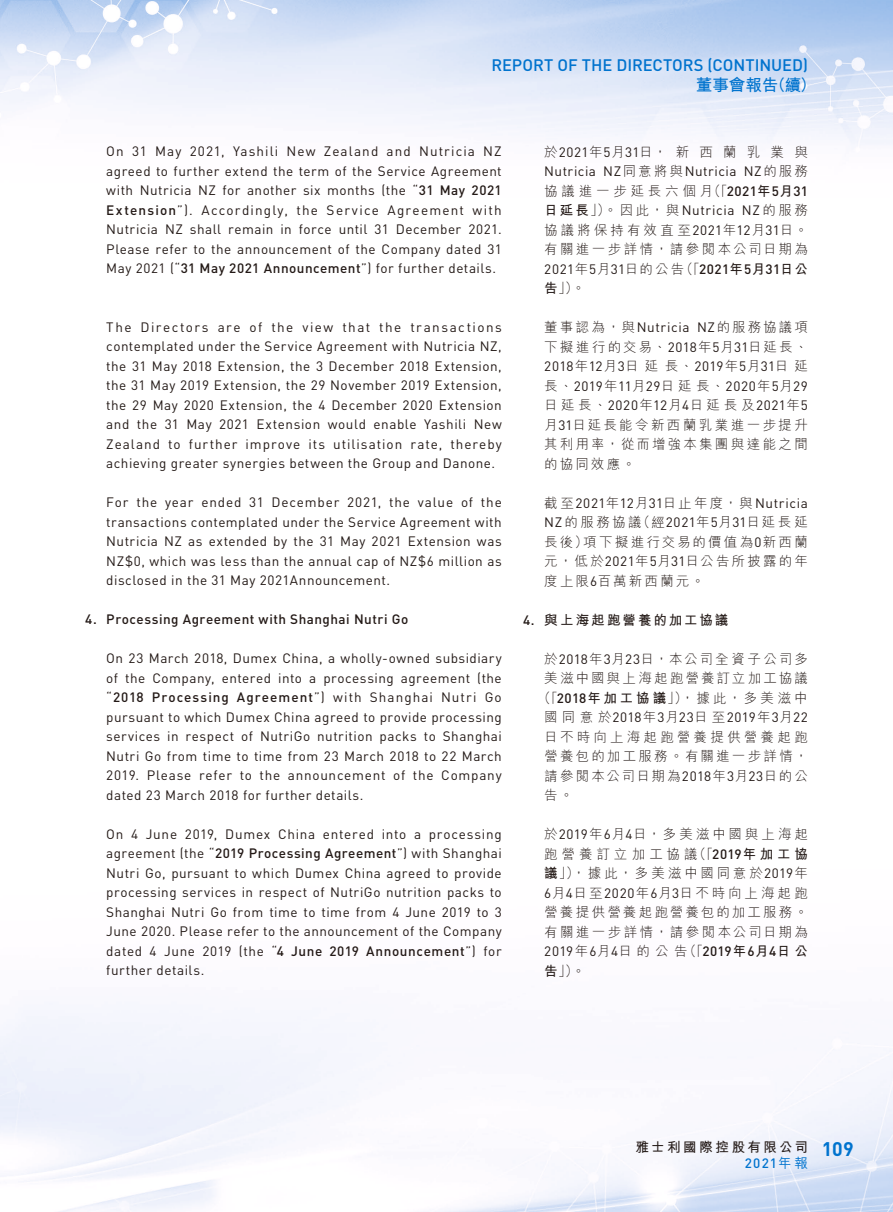
<style>
.page{position:relative;width:893px;height:1212px;background:#fff}
.page>*{position:absolute;margin:0;border:0;box-sizing:border-box;transform-origin:0 0}
.t1{font:700 19.5px "DIN Pro";color:#0073ce}
.t2{font:500 16.5px "DIN Pro";letter-spacing:-.005em;color:#0073ce}
.t3{font:700 16.5px "M Hei HK";letter-spacing:-.005em;color:#0073ce}
.t4{font:13.5px/19.5px "DIN Pro";letter-spacing:.035em;color:#231916;text-align:justify}
.t5{font:300 13.5px/19.5px "M Hei HK";letter-spacing:.17em;color:#231916;text-align:justify}
.t6{font:500 13.5px "DIN Pro";letter-spacing:.035em;color:#231916}
.t7{font:700 13.5px "M Hei HK";letter-spacing:.16em;color:#231916}
.t8{font:700 13.5px "M Hei HK";letter-spacing:.185em;color:#231916}
.t9{font:500 13.5px "DIN Pro";color:#0073ce}
.s1{font-weight:500}
.s2{font-family:"DIN Pro";font-weight:400}
.s3{font-family:"M Hei HK";font-weight:300}
.s4{font-family:"DIN Pro";font-weight:500}
.s5{font-weight:700}
.s6{font-family:"M Hei HK"}
</style>
<div class="page">
<img style="left:0;top:0;width:893px;height:1212px">
<p class="t2" style="left:491px;top:54px;width:318px">REPORT OF THE DIRECTORS (CONTINUED)</p>
<p class="t3" style="left:696px;top:73px;width:122px">董事會報告（續）</p>
<p class="t4" style="left:106px;top:141px;width:397px">On 31 May 2021, Yashili New Zealand and Nutricia NZ agreed to further extend the term of the Service Agreement with Nutricia NZ for another six months (the “<span class="s1">31 May 2021<br>Extension</span>”). Accordingly, the Service Agreement with Nutricia NZ shall remain in force until 31 December 2021.<br>Please refer to the announcement of the Company dated 31<br>May 2021 (“<span class="s1">31 May 2021 Announcement</span>”) for further details.</p>
<p class="t4" style="left:106px;top:317px;width:397px">The Directors are of the view that the transactions contemplated under the Service Agreement with Nutricia NZ, the 31 May 2018 Extension, the 3 December 2018 Extension, the 31 May 2019 Extension, the 29 November 2019 Extension, the 29 May 2020 Extension, the 4 December 2020 Extension and the 31 May 2021 Extension would enable Yashili New Zealand to further improve its utilisation rate, thereby achieving greater synergies between the Group and Danone.</p>
<p class="t4" style="left:106px;top:492px;width:397px">For the year ended 31 December 2021, the value of the transactions contemplated under the Service Agreement with Nutricia NZ as extended by the 31 May 2021 Extension was NZ$0, which was less than the annual cap of NZ$6 million as disclosed in the 31 May 2021Announcement.</p>
<p class="t6" style="left:85px;top:610px;width:325px">4. Processing Agreement with Shanghai Nutri Go</p>
<p class="t4" style="left:106px;top:648px;width:397px">On 23 March 2018, Dumex China, a wholly-owned subsidiary of the Company, entered into a processing agreement (the “<span class="s1">2018 Processing Agreement</span>”) with Shanghai Nutri Go pursuant to which Dumex China agreed to provide processing services in respect of NutriGo nutrition packs to Shanghai Nutri Go from time to time from 23 March 2018 to 22 March 2019. Please refer to the announcement of the Company dated 23 March 2018 for further details.</p>
<p class="t4" style="left:106px;top:824px;width:397px">On 4 June 2019, Dumex China entered into a processing agreement (the “<span class="s1">2019 Processing Agreement</span>”) with Shanghai Nutri Go, pursuant to which Dumex China agreed to provide processing services in respect of NutriGo nutrition packs to Shanghai Nutri Go from time to time from 4 June 2019 to 3<br>June 2020. Please refer to the announcement of the Company dated 4 June 2019 (the “<span class="s1">4 June 2019 Announcement</span>”) for further details.</p>
<p class="t5" style="left:544px;top:142px;width:265px">於<span class="s2">2021</span>年<span class="s2">5</span>月<span class="s2">31</span>日， 新 西 蘭 乳 業 與</p>
<p class="t4" style="left:544px;top:161px;width:265px">Nutricia NZ<span class="s3">同意將與</span>Nutricia NZ<span class="s3">的服務</span></p>
<p class="t5" style="left:544px;top:181px;width:265px">協議進一步延長六個月（「<span class="s4">2021</span><span class="s5">年</span><span class="s4">5</span><span class="s5">月</span><span class="s4">31</span><span class="s5">日延長</span>」）。因此，與<span class="s2">Nutricia NZ</span>的服務協議將保持有效直至<span class="s2">2021</span>年<span class="s2">12</span>月<span class="s2">31</span>日。有關進一步詳情，請參閱本公司日期為<span class="s2">2021</span>年<span class="s2">5</span>月<span class="s2">31</span>日的公告（「<span class="s4">2021</span><span class="s5">年</span><span class="s4">5</span><span class="s5">月</span><span class="s4">31</span><span class="s5">日公告</span>」）。</p>
<p class="t5" style="left:544px;top:317px;width:265px">董事認為，與<span class="s2">Nutricia NZ</span>的服務協議項下擬進行的交易、<span class="s2">2018</span>年<span class="s2">5</span>月<span class="s2">31</span>日延長、</p>
<p class="t4" style="left:544px;top:356px;width:265px">2018<span class="s3">年</span>12<span class="s3">月</span>3<span class="s3">日延長、</span>2019<span class="s3">年</span>5<span class="s3">月</span>31<span class="s3">日延長、</span>2019<span class="s3">年</span>11<span class="s3">月</span>29<span class="s3">日延長、</span>2020<span class="s3">年</span>5<span class="s3">月</span>29<span class="s3">日延長、</span>2020<span class="s3">年</span>12<span class="s3">月</span>4<span class="s3">日延長及</span>2021<span class="s3">年</span>5</p>
<p class="t5" style="left:544px;top:415px;width:265px">月<span class="s2">31</span>日延長能令新西蘭乳業進一步提升其利用率，從而增強本集團與達能之間的協同效應。</p>
<p class="t4" style="left:544px;top:492px;width:265px"><span class="s3">截至</span>2021<span class="s3">年</span>12<span class="s3">月</span>31<span class="s3">日止年度，與</span> Nutricia</p>
<p class="t5" style="left:544px;top:512px;width:265px"><span class="s2">NZ</span>的服務協議（經<span class="s2">2021</span>年<span class="s2">5</span>月<span class="s2">31</span>日延長延長後）項下擬進行交易的價值為<span class="s2">0</span>新西蘭元，低於<span class="s2">2021</span>年<span class="s2">5</span>月<span class="s2">31</span>日公告所披露的年度上限<span class="s2">6</span>百萬新西蘭元。</p>
<p class="t7" style="left:523px;top:610px;width:207px"><span class="s4">4.</span> 與上海起跑營養的加工協議</p>
<p class="t5" style="left:537px;top:649px;width:272px;text-align:center">於<span class="s2">2018</span>年<span class="s2">3</span>月<span class="s2">23</span>日，本公司全資子公司多美滋中國與上海起跑營養訂立加工協議（「<span class="s4">2018</span><span class="s5">年加工協議</span>」），據此，多美滋中</p>
<p class="t4" style="left:544px;top:707px;width:265px"><span class="s3">國同意於</span>2018<span class="s3">年</span>3<span class="s3">月</span>23<span class="s3">日至</span>2019<span class="s3">年</span>3<span class="s3">月</span>22</p>
<p class="t5" style="left:544px;top:727px;width:265px">日不時向上海起跑營養提供營養起跑營養包的加工服務。有關進一步詳情，請參閱本公司日期為<span class="s2">2018</span>年<span class="s2">3</span>月<span class="s2">23</span>日的公告。</p>
<p class="t5" style="left:544px;top:824px;width:265px">於<span class="s2">2019</span>年<span class="s2">6</span>月<span class="s2">4</span>日，多美滋中國與上海起跑營養訂立加工協議（「<span class="s4">2019</span><span class="s5">年加工協議</span>」），據此，多美滋中國同意於<span class="s2">2019</span>年<span class="s2">6</span>月<span class="s2">4</span>日至<span class="s2">2020</span>年<span class="s2">6</span>月<span class="s2">3</span>日不時向上海起跑營養提供營養起跑營養包的加工服務。有關進一步詳情，請參閱本公司日期為<span class="s2">2019</span>年<span class="s2">6</span>月<span class="s2">4</span>日的公告（「<span class="s4">2019</span><span class="s5">年</span><span class="s4">6</span><span class="s5">月</span><span class="s4">4</span><span class="s5">日公告</span>」）。</p>
<p class="t8" style="left:635px;top:1137px;width:174px">雅士利國際控股有限公司</p>
<p class="t9" style="left:745px;top:1154px;width:65px">2021<span class="s6">年報</span></p>
<h1 class="t1" style="left:822px;top:1136px;width:34px">109</h1>
</div>
